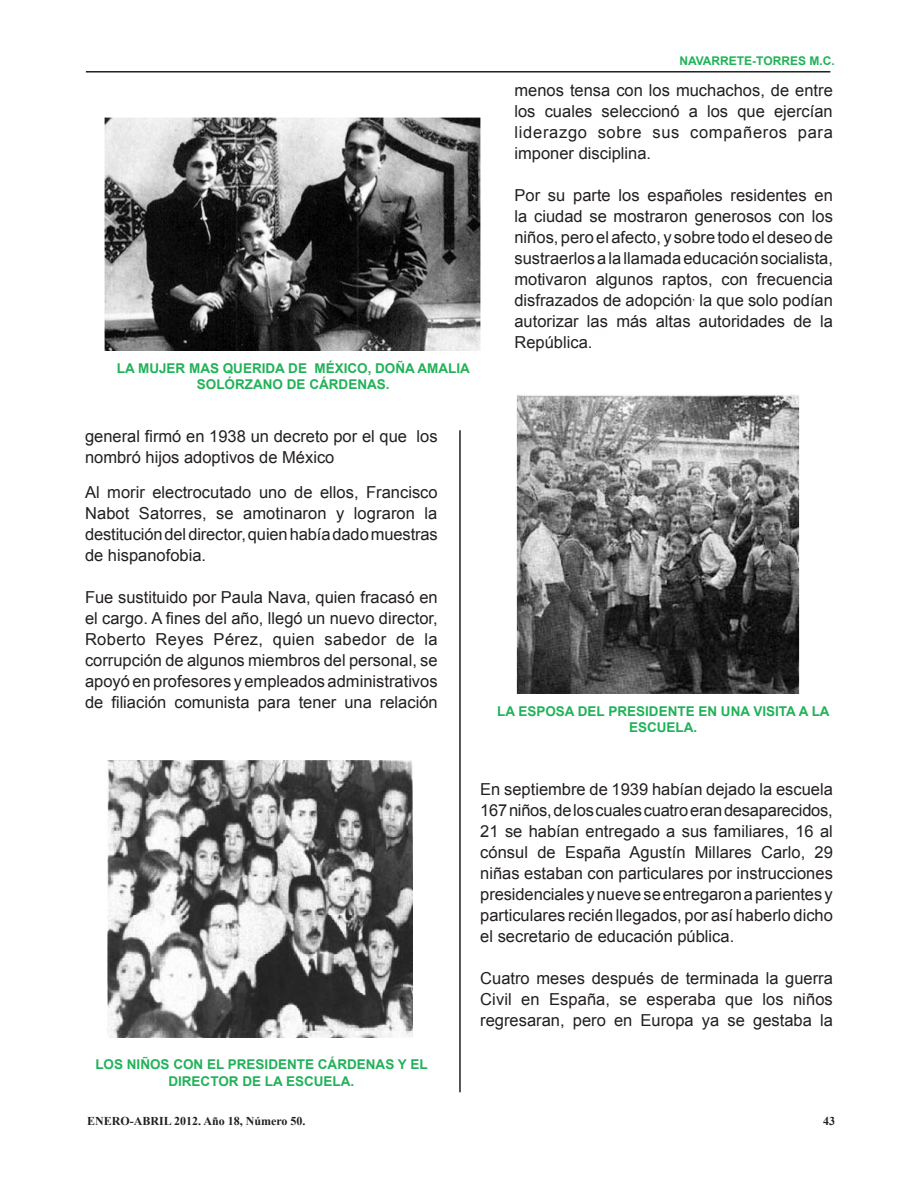
<style>
.page{position:relative;width:918px;height:1188px;background:#fff}
.page>*{position:absolute;margin:0;border:0;box-sizing:border-box;transform-origin:0 0}
.t1{font:16.5px/21px "Arial";color:#231f20;text-align:justify}
.t2{font:700 13.5px/16.2px "Arial";color:#21b259;text-align:center}
.t3{font:700 12px "Times New Roman";color:#231f20}
.t4{font:700 12px "Arial";color:#21b259}
</style>
<div class="page">
<img style="left:104px;top:118px;width:376px;height:232px">
<img style="left:517px;top:395px;width:282px;height:299px">
<img style="left:107px;top:760px;width:305px;height:277px">
<hr style="left:86px;top:71px;width:744px;height:2px;background:#231f20">
<hr style="left:459px;top:430px;width:2px;height:662px;background:#231f20">
<p class="t4" style="left:679px;top:53px;width:157px">NAVARRETE-TORRES M.C.</p>
<p class="t2" style="left:117px;top:360px;width:355px">LA MUJER MAS QUERIDA DE MÉXICO, DOÑA AMALIA<br>SOLÓRZANO DE CÁRDENAS.</p>
<p class="t1" style="left:85px;top:426px;width:354px">general firmó en 1938 un decreto por el que los nombró hijos adoptivos de México</p>
<p class="t1" style="left:85px;top:482px;width:354px">Al morir electrocutado uno de ellos, Francisco Nabot Satorres, se amotinaron y lograron la destitución del director, quien había dado muestras de hispanofobia.</p>
<p class="t1" style="left:85px;top:587px;width:354px">Fue sustituido por Paula Nava, quien fracasó en el cargo. A fines del año, llegó un nuevo director, Roberto Reyes Pérez, quien sabedor de la corrupción de algunos miembros del personal, se apoyó en profesores y empleados administrativos de filiación comunista para tener una relación</p>
<p class="t1" style="left:514px;top:80px;width:320px">menos tensa con los muchachos, de entre los cuales seleccionó a los que ejercían liderazgo sobre sus compañeros para imponer disciplina.</p>
<p class="t1" style="left:514px;top:185px;width:320px">Por su parte los españoles residentes en la ciudad se mostraron generosos con los niños, pero el afecto, y sobre todo el deseo de sustraerlos a la llamada educación socialista, motivaron algunos raptos, con frecuencia disfrazados de adopción<sup>,</sup> la que solo podían autorizar las más altas autoridades de la República.</p>
<p class="t2" style="left:497px;top:704px;width:334px">LA ESPOSA DEL PRESIDENTE EN UNA VISITA A LA<br>ESCUELA.</p>
<p class="t2" style="left:95px;top:1057px;width:334px">LOS NIÑOS CON EL PRESIDENTE CÁRDENAS Y EL<br>DIRECTOR DE LA ESCUELA.</p>
<p class="t1" style="left:480px;top:779px;width:354px">En septiembre de 1939 habían dejado la escuela 167 niños, de los cuales cuatro eran desaparecidos, 21 se habían entregado a sus familiares, 16 al cónsul de España Agustín Millares Carlo, 29 niñas estaban con particulares por instrucciones presidenciales y nueve se entregaron a parientes y particulares recién llegados, por así haberlo dicho el secretario de educación pública.</p>
<p class="t1" style="left:480px;top:968px;width:354px">Cuatro meses después de terminada la guerra Civil en España, se esperaba que los niños regresaran, pero en Europa ya se gestaba la</p>
<p class="t3" style="left:87px;top:1113px;width:220px">ENERO-ABRIL 2012. Año 18, Número 50.</p>
<p class="t3" style="left:823px;top:1113px;width:13px">43</p>
</div>
